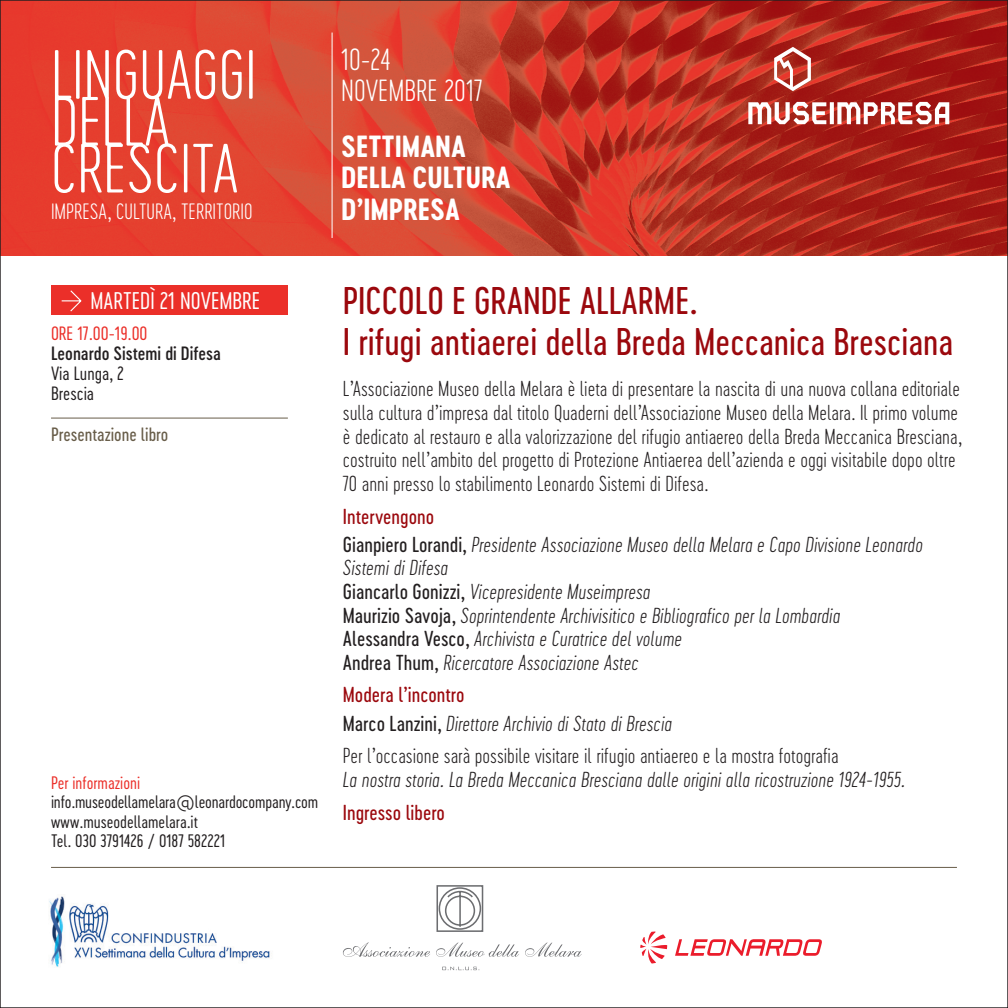
<style>
.page{position:relative;width:1008px;height:1008px;background:#fff}
.page>*{position:absolute;margin:0;border:0;box-sizing:border-box;transform-origin:0 0}
.t1{font:64.8px/46.8px "Cervo Neue Thin Neue";color:#fff}
.t2{font:36px/40.5px "Cervo Neue Regular Neue";color:#9b080d}
.t3{font:28.57px/31.5px "Cervo Neue Bold Neue";color:#fff}
.t4{font:28.57px/31.5px "Cervo Neue Thin Neue";color:#fff}
.t5{font:22.5px "Cervo Neue Light Neue";color:#fff}
.t6{font:20.7px "Cervo Neue Thin Neue";color:#fff}
.t7{font:20.25px/23.6px "Cervo Neue Thin Neue";color:#231f20}
.t8{font:italic 20.25px/23.6px "Cervo Neue Thin Neue";color:#231f20}
.t9{font:20.25px "Cervo Neue Regular Neue";color:#9b080d}
.t10{font:18px "Cervo Neue Medium Neue";color:#231f20}
.t11{font:18px "Cervo Neue Regular Neue";color:#685d49}
.t12{font:18px/20.2px "Cervo Neue Light Neue";color:#231f20}
.t13{font:18px "Cervo Neue Light Neue";color:#eb2f29}
.t14{font:16.88px/19.1px "Cervo Neue Light Neue";letter-spacing:-.005em;color:#231f20}
.t15{font:16.88px "Cervo Neue Light Neue";color:#eb2f29}
.s1{font-family:"Cervo Neue Regular Neue";font-style:normal}
.s2{font-family:"Cervo Neue Regular Neue"}
.s3{font-style:italic}
</style>
<div class="page">
<img style="left:2px;top:2px;width:1004px;height:253px">
<hr style="left:51px;top:418px;width:237px;height:1px;background:#685d49">
<div style="left:51px;top:285px;width:236px;height:30px;background:#eb2f29"></div>
<svg style="left:61px;top:290px;width:21px;height:22px"></svg>
<hr style="left:51px;top:867px;width:906px;height:1px;background:#685d49">
<img style="left:49px;top:896px;width:221px;height:71px">
<svg style="left:748px;top:102px;width:78px;height:22px"></svg>
<svg style="left:830px;top:102px;width:4px;height:22px"></svg>
<svg style="left:837px;top:102px;width:112px;height:22px"></svg>
<svg style="left:774px;top:47px;width:37px;height:44px"></svg>
<hr style="left:332px;top:33px;width:1px;height:205px;background:#fff">
<svg style="left:343px;top:942px;width:239px;height:15px"></svg>
<svg style="left:442px;top:966px;width:37px;height:4px"></svg>
<div style="left:436px;top:885px;width:47px;height:47px;border:2px solid #6c6d70"></div>
<svg style="left:438px;top:886px;width:44px;height:44px"></svg>
<svg style="left:675px;top:939px;width:147px;height:16px"></svg>
<svg style="left:640px;top:931px;width:27px;height:32px"></svg>
<h1 class="t1" style="left:51px;top:51px;width:207px">LINGUAGGI<br>DELLA<br>CRESCITA</h1>
<p class="t6" style="left:51px;top:198px;width:203px">IMPRESA, CULTURA, TERRITORIO</p>
<h3 class="t4" style="left:341px;top:43px;width:143px">10-24<br>NOVEMBRE 2017</h3>
<h3 class="t3" style="left:341px;top:130px;width:171px">SETTIMANA<br>DELLA CULTURA<br>D’IMPRESA</h3>
<p class="t5" style="left:91px;top:286px;width:171px">MARTEDÌ 21 NOVEMBRE</p>
<p class="t13" style="left:51px;top:321px;width:98px">ORE 17.00-19.00</p>
<p class="t10" style="left:51px;top:341px;width:171px">Leonardo Sistemi di Difesa</p>
<p class="t12" style="left:51px;top:363px;width:74px">Via Lunga, 2<br>Brescia</p>
<p class="t11" style="left:51px;top:422px;width:119px">Presentazione libro</p>
<p class="t15" style="left:51px;top:772px;width:91px">Per informazioni</p>
<p class="t14" style="left:51px;top:792px;width:269px">info.museodellamelara@leonardocompany.com www.museodellamelara.it<br>Tel. 030 3791426 / 0187 582221</p>
<h2 class="t2" style="left:343px;top:280px;width:612px">PICCOLO E GRANDE ALLARME.<br>I rifugi antiaerei della Breda Meccanica Bresciana</h2>
<p class="t7" style="left:343px;top:377px;width:621px">L’Associazione Museo della Melara è lieta di presentare la nascita di una nuova collana editoriale sulla cultura d’impresa dal titolo Quaderni dell’Associazione Museo della Melara. Il primo volume è dedicato al restauro e alla valorizzazione del rifugio antiaereo della Breda Meccanica Bresciana, costruito nell’ambito del progetto di Protezione Antiaerea dell’azienda e oggi visitabile dopo oltre 70 anni presso lo stabilimento Leonardo Sistemi di Difesa.</p>
<p class="t9" style="left:343px;top:503px;width:93px">Intervengono</p>
<p class="t8" style="left:343px;top:532px;width:581px"><span class="s1">Gianpiero Lorandi,</span> Presidente Associazione Museo della Melara e Capo Divisione Leonardo Sistemi di Difesa<br><span class="s1">Giancarlo Gonizzi,</span> Vicepresidente Museimpresa<br><span class="s1">Maurizio Savoja,</span> Soprintendente Archivisitico e Bibliografico per la Lombardia<br><span class="s1">Alessandra Vesco,</span> Archivista e Curatrice del volume<br><span class="s1">Andrea Thum,</span> Ricercatore Associazione Astec</p>
<p class="t9" style="left:343px;top:681px;width:123px">Modera l’incontro</p>
<p class="t7" style="left:343px;top:706px;width:497px;line-height:32.6px"><span class="s2">Marco Lanzini,</span> <span class="s3">Direttore Archivio di Stato di Brescia<br></span>Per l’occasione sarà possibile visitare il rifugio antiaereo e la mostra fotografia</p>
<p class="t8" style="left:343px;top:767px;width:564px">La nostra storia. La Breda Meccanica Bresciana dalle origini alla ricostruzione 1924-1955.</p>
<p class="t9" style="left:343px;top:798px;width:104px">Ingresso libero</p>
</div>
